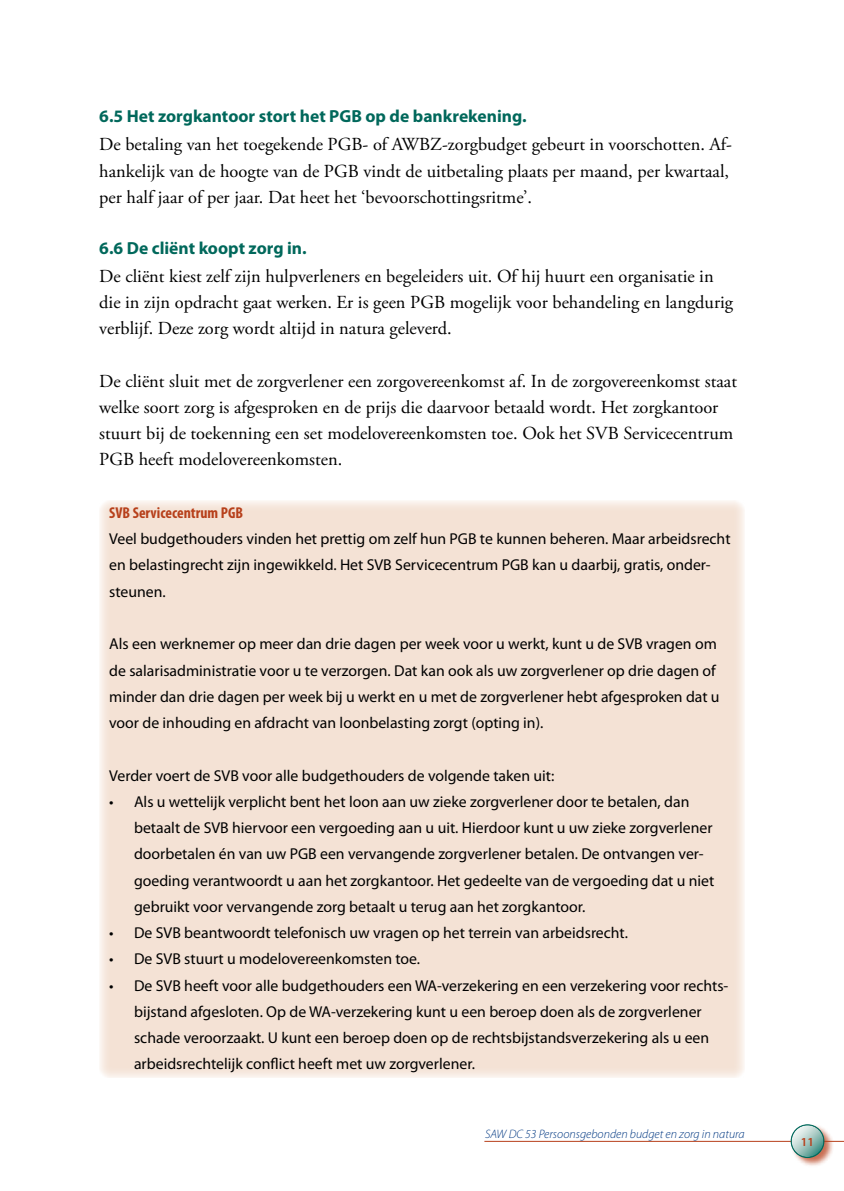
<style>
.page{position:relative;width:844px;height:1191px;background:#fff}
.page>*{position:absolute;margin:0;border:0;box-sizing:border-box;transform-origin:0 0}
.t1{font:18.38px/26.2px "Adobe Garamond Pro";color:#000}
.t2{font:700 17.5px "Myriad Pro";color:#00685b}
.t3{font:15.75px/26.2px "Myriad Pro";color:#000}
.t4{font:700 condensed 15.75px "Myriad Pro";color:#b7401b}
.t5{font:italic 300 12.25px "Myriad Pro";color:#003882}
.t6{font:600 12.25px "Myriad Pro";color:#b7401b}
</style>
<div class="page">
<div style="left:99px;top:500px;width:645px;height:578px;background:#f4e2d5"></div>
<hr style="left:484px;top:1141px;width:359px;height:1px;background:#b7401b">
<div style="left:790px;top:1124px;width:43px;height:43px;background:#b7401b;opacity:.75"></div>
<div style="left:791px;top:1124px;width:32px;height:33px;background:#b7401b;opacity:.75"></div>
<svg style="left:791px;top:1124px;width:32px;height:33px"></svg>
<div style="left:791px;top:1124px;width:32px;height:33px;border:1px solid #00685b;border-radius:50%"></div>
<div style="left:790px;top:1124px;width:33px;height:33px;border:1px solid #00685b;border-radius:50%"></div>
<p class="t2" style="left:99px;top:105px;width:428px">6.5 Het zorgkantoor stort het PGB op de bankrekening.</p>
<p class="t1" style="left:99px;top:132px;width:634px">De betaling van het toegekende PGB- of AWBZ-zorgbudget gebeurt in voorschotten. Af&shy;hankelijk van de hoogte van de PGB vindt de uitbetaling plaats per maand, per kwartaal, per half jaar of per jaar. Dat heet het ‘bevoorschottingsritme’.</p>
<p class="t2" style="left:99px;top:236px;width:209px">6.6 De cliënt koopt zorg in.</p>
<p class="t1" style="left:99px;top:263px;width:635px">De cliënt kiest zelf zijn hulpverleners en begeleiders uit. Of hij huurt een organisatie in die in zijn opdracht gaat werken. Er is geen PGB mogelijk voor behandeling en langdurig verblijf. Deze zorg wordt altijd in natura geleverd.</p>
<p class="t1" style="left:99px;top:368px;width:639px">De cliënt sluit met de zorgverlener een zorgovereenkomst af. In de zorgovereenkomst staat welke soort zorg is afgesproken en de prijs die daarvoor betaald wordt. Het zorgkantoor stuurt bij de toekenning een set modelovereenkomsten toe. Ook het SVB Servicecentrum PGB heeft modelovereenkomsten.</p>
<p class="t4" style="left:109px;top:503px;width:135px">SVB Servicecentrum PGB</p>
<p class="t3" style="left:109px;top:525px;width:622px">Veel budgethouders vinden het prettig om zelf hun PGB te kunnen beheren. Maar arbeidsrecht en belastingrecht zijn ingewikkeld. Het SVB Servicecentrum PGB kan u daarbij, gratis, onder&shy;steunen.</p>
<p class="t3" style="left:109px;top:630px;width:611px">Als een werknemer op meer dan drie dagen per week voor u werkt, kunt u de SVB vragen om de salarisadministratie voor u te verzorgen. Dat kan ook als uw zorgverlener op drie dagen of minder dan drie dagen per week bij u werkt en u met de zorgverlener hebt afgesproken dat u voor de inhouding en afdracht van loonbelasting zorgt (opting in).</p>
<p class="t3" style="left:109px;top:762px;width:446px">Verder voert de SVB voor alle budgethouders de volgende taken uit:</p>
<p class="t3" style="left:134px;top:788px;width:581px;text-indent:-25px">• Als u wettelijk verplicht bent het loon aan uw zieke zorgverlener door te betalen, dan betaalt de SVB hiervoor een vergoeding aan u uit. Hierdoor kunt u uw zieke zorgverlener doorbetalen én van uw PGB een vervangende zorgverlener betalen. De ontvangen ver&shy;goeding verantwoordt u aan het zorgkantoor. Het gedeelte van de vergoeding dat u niet gebruikt voor vervangende zorg betaalt u terug aan het zorgkantoor.</p>
<p class="t3" style="left:109px;top:919px;width:520px">• De SVB beantwoordt telefonisch uw vragen op het terrein van arbeidsrecht.</p>
<p class="t3" style="left:109px;top:945px;width:312px">• De SVB stuurt u modelovereenkomsten toe.</p>
<p class="t3" style="left:134px;top:972px;width:595px;text-indent:-25px">• De SVB heeft voor alle budgethouders een WA-verzekering en een verzekering voor rechts&shy;bijstand afgesloten. Op de WA-verzekering kunt u een beroep doen als de zorgverlener schade veroorzaakt. U kunt een beroep doen op de rechtsbijstandsverzekering als u een arbeidsrechtelijk conflict heeft met uw zorgverlener.</p>
<p class="t5" style="left:485px;top:1127px;width:261px">SAW DC 53 Persoonsgebonden budget en zorg in natura</p>
<p class="t6" style="left:800px;top:1133px;width:15px">11</p>
</div>
